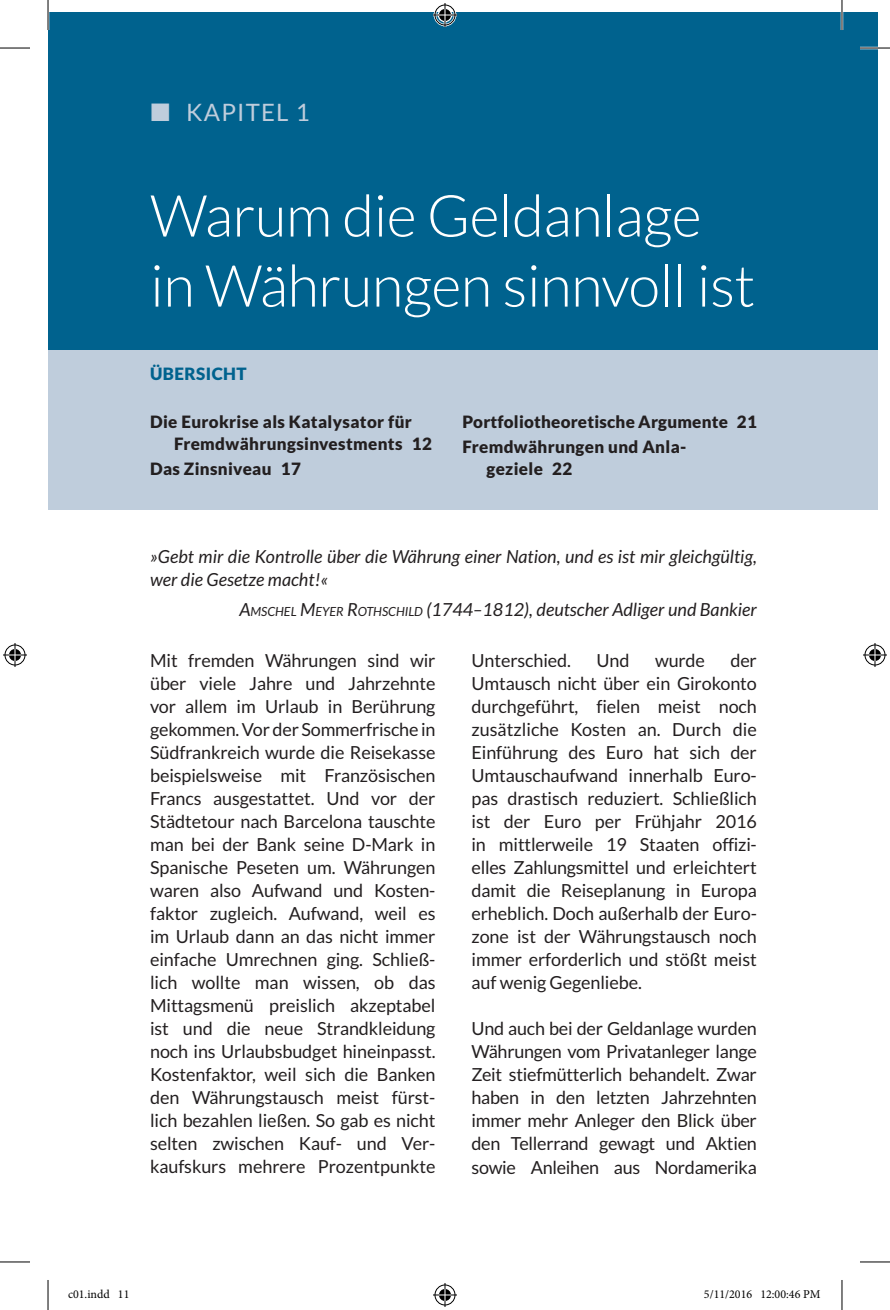
<style>
.page{position:relative;width:890px;height:1310px;background:#fff}
.page>*{position:absolute;margin:0;border:0;box-sizing:border-box;transform-origin:0 0}
.t1{font:300 58px/70px "Lato";letter-spacing:-.01em;color:#fff}
.t2{font:24px "Lato";letter-spacing:.05em;color:#bfcddc}
.t3{font:18px/23px "Lato";letter-spacing:-.005em;color:#231f20;text-align:justify}
.t4{font:italic 18px/23px "Lato";color:#231f20}
.t5{font:900 17px/22px "Lato";letter-spacing:.02em;color:#231f20}
.t6{font:900 17px "Lato";letter-spacing:.025em;color:#00628e}
.t7{font:12px "Minion Pro";color:#000}
.s1{font-family:"STIX General";font-size:26.6px}
.s2{font-style:inherit}
.s3{font-size:12.6px}
</style>
<div class="page">
<div style="left:48px;top:12px;width:830px;height:339px;background:#00628e"></div>
<div style="left:48px;top:350px;width:830px;height:160px;background:#bfcddc"></div>
<hr style="left:860px;top:47px;width:30px;height:2px;background:#fff">
<hr style="left:840px;top:0;width:3px;height:30px;background:#fff">
<hr style="left:0;top:48px;width:30px;height:1px;background:#000">
<hr style="left:860px;top:48px;width:30px;height:1px;background:#000">
<hr style="left:0;top:1261px;width:30px;height:1px;background:#000">
<hr style="left:860px;top:1261px;width:30px;height:1px;background:#000">
<hr style="left:48px;top:0;width:1px;height:30px;background:#000">
<hr style="left:48px;top:1279px;width:1px;height:30px;background:#000">
<hr style="left:841px;top:0;width:1px;height:30px;background:#000">
<hr style="left:841px;top:1279px;width:1px;height:30px;background:#000">
<svg style="left:433px;top:3px;width:24px;height:24px"></svg>
<svg style="left:433px;top:1283px;width:24px;height:23px"></svg>
<svg style="left:3px;top:643px;width:24px;height:24px"></svg>
<svg style="left:863px;top:643px;width:24px;height:24px"></svg>
<p class="t2" style="left:150px;top:99px;width:161px"><span class="s1">◼</span> Kapitel 1</p>
<p class="t1" style="left:150px;top:181px;width:606px">Warum die Geldanlage in Währungen sinnvoll ist</p>
<p class="t6" style="left:150px;top:364px;width:98px">ÜBERSICHT</p>
<p class="t5" style="left:174px;top:410px;width:259px;text-indent:-24px">Die Eurokrise als Katalysator für<br>Fremdwährungsinvestments 12</p>
<p class="t5" style="left:150px;top:457px;width:152px">Das Zinsniveau 17</p>
<p class="t5" style="left:462px;top:409px;width:296px;line-height:25px">Portfoliotheoretische Argumente 21<br>Fremdwährungen und Anla-</p>
<p class="t5" style="left:486px;top:457px;width:87px">geziele 22</p>
<p class="t4" style="left:150px;top:545px;width:608px">»Gebt mir die Kontrolle über die Währung einer Nation, und es ist mir gleichgültig, wer die Gesetze macht!«</p>
<p class="t4" style="left:239px;top:598px;width:519px"><span class="s2">A</span><span class="s3">MSCHEL</span> <span class="s2">M</span><span class="s3">EYER</span> <span class="s2">R</span><span class="s3">OTHSCHILD</span> <span class="s2">(1744–1812),</span> deutscher Adliger und Bankier</p>
<p class="t3" style="left:150px;top:649px;width:287px">Mit fremden Währungen sind wir über viele Jahre und Jahrzehnte vor allem im Urlaub in Berührung gekommen. Vor der Sommerfrische in Südfrankreich wurde die Reisekasse beispielsweise mit Französischen Francs ausgestattet. Und vor der Städtetour nach Barcelona tauschte man bei der Bank seine D-Mark in Spanische Peseten um. Währungen waren also Aufwand und Kosten&shy;faktor zugleich. Aufwand, weil es im Urlaub dann an das nicht immer einfache Umrechnen ging. Schließ&shy;lich wollte man wissen, ob das Mittagsmenü preislich akzeptabel ist und die neue Strandkleidung noch ins Urlaubsbudget hineinpasst.<br>Kostenfaktor, weil sich die Banken den Währungstausch meist fürst&shy;lich bezahlen ließen. So gab es nicht selten zwischen Kauf- und Ver&shy;kaufskurs mehrere -Prozentpunkte</p>
<p class="t3" style="left:471px;top:649px;width:101px">Unterschied.</p>
<p class="t3" style="left:596px;top:649px;width:34px">Und</p>
<p class="t3" style="left:655px;top:649px;width:51px">wurde</p>
<p class="t3" style="left:471px;top:649px;width:287px;text-indent:259px">der Umtausch nicht über ein Girokonto durchgeführt, fielen meist noch zusätzliche Kosten an. Durch die Einführung des Euro hat sich der Umtauschaufwand innerhalb Euro&shy;pas drastisch reduziert. Schließlich ist der Euro per Frühjahr 2016 in mittlerweile 19 Staaten offizi&shy;elles Zahlungsmittel und erleichtert damit die Reiseplanung in Europa erheblich. Doch außerhalb der Euro&shy;zone ist der Währungstausch noch immer erforderlich und stößt meist auf wenig Gegenliebe.</p>
<p class="t3" style="left:471px;top:1017px;width:287px">Und auch bei der Geldanlage wurden Währungen vom Privatanleger lange Zeit stiefmütterlich behandelt. Zwar haben in den letzten Jahrzehnten immer mehr Anleger den Blick über den Tellerrand gewagt und Aktien sowie Anleihen aus Nordamerika</p>
<p class="t7" style="left:68px;top:1285px;width:63px">c01.indd 11</p>
<p class="t7" style="left:704px;top:1285px;width:118px">5/11/2016 12:00:46 PM</p>
</div>
